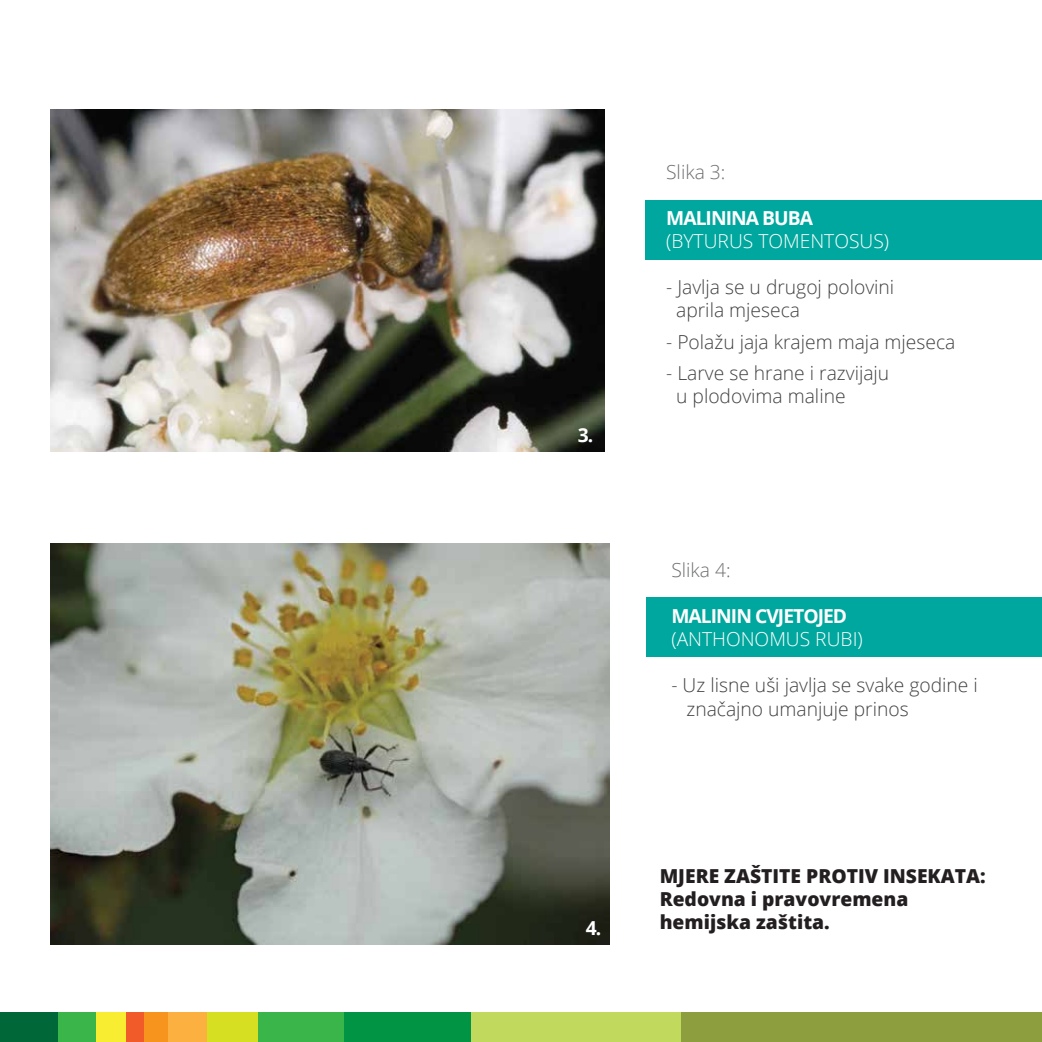
<style>
.page{position:relative;width:1042px;height:1042px;background:#fff}
.page>*{position:absolute;margin:0;border:0;box-sizing:border-box;transform-origin:0 0}
.t1{font:300 19.25px/23.1px "Open Sans";color:#414042}
.t2{font:800 19.25px/23.1px "Open Sans";color:#231f20}
.t3{font:700 19.25px/23.1px "Open Sans";letter-spacing:-.05em;color:#fff}
.t4{font:300 19.25px/23.1px "Open Sans";color:#fff}
.t5{font:300 19.25px "Open Sans";color:#6d6e71}
.s1{font-weight:700}
.s2{font-weight:300}
</style>
<div class="page">
<div style="left:645px;top:200px;width:397px;height:59px;background:#00a79e"></div>
<div style="left:647px;top:598px;width:395px;height:59px;background:#00a79e"></div>
<img style="left:51px;top:110px;width:553px;height:342px">
<img style="left:50px;top:543px;width:560px;height:402px">
<div style="left:202px;top:1013px;width:80px;height:29px;background:#d7df23"></div>
<div style="left:343px;top:1013px;width:133px;height:29px;background:#009444"></div>
<div style="left:681px;top:1013px;width:361px;height:29px;background:#8d9e3f"></div>
<div style="left:471px;top:1013px;width:210px;height:29px;background:#c1d95c"></div>
<div style="left:258px;top:1013px;width:85px;height:29px;background:#39b54a"></div>
<div style="left:167px;top:1013px;width:40px;height:29px;background:#fbb040"></div>
<div style="left:144px;top:1013px;width:23px;height:29px;background:#f7941e"></div>
<div style="left:39px;top:1013px;width:61px;height:29px;background:#39b54a"></div>
<div style="left:0;top:1013px;width:58px;height:29px;background:#006838"></div>
<div style="left:96px;top:1013px;width:30px;height:29px;background:#f9ed32"></div>
<div style="left:126px;top:1013px;width:18px;height:29px;background:#f15a29"></div>
<p class="t3" style="left:578px;top:423px;width:17px">3.</p>
<p class="t3" style="left:586px;top:916px;width:17px">4.</p>
<p class="t5" style="left:666px;top:158px;width:61px">Slika 3:</p>
<p class="t4" style="left:666px;top:206px;width:224px"><span class="s1">MALININA BUBA </span>(BYTURUS TOMENTOSUS)</p>
<p class="t1" style="left:676px;top:275px;width:220px;text-indent:-10px">- Javlja se u drugoj polovini aprila mjeseca</p>
<p class="t1" style="left:666px;top:330px;width:291px">- Polažu jaja krajem maja mjeseca</p>
<p class="t1" style="left:676px;top:361px;width:215px;text-indent:-10px">- Larve se hrane i razvijaju u plodovima maline</p>
<p class="t5" style="left:671px;top:557px;width:61px">Slika 4:</p>
<p class="t3" style="left:671px;top:604px;width:193px">MALININ CVJETOJED <span class="s2">(ANTHONOMUS RUBI)</span></p>
<p class="t1" style="left:686px;top:673px;width:293px;text-indent:-15px">- Uz lisne uši javlja se svake godine i značajno umanjuje prinos</p>
<p class="t2" style="left:660px;top:863px;width:327px">MJERE ZAŠTITE PROTIV INSEKATA:<br>Redovna i pravovremena hemijska zaštita.</p>
</div>
